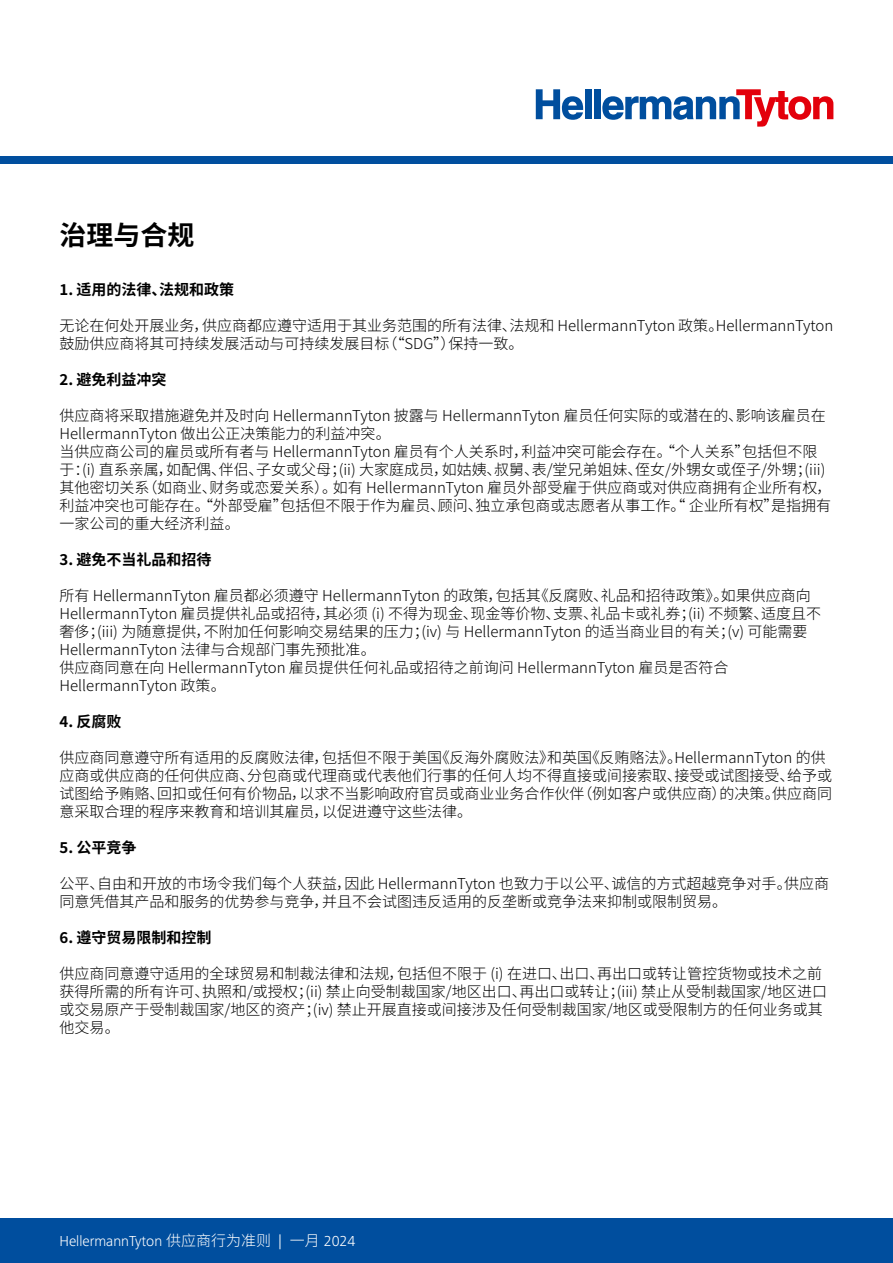
<style>
.page{position:relative;width:893px;height:1263px;background:#fff}
.page>*{position:absolute;margin:0;border:0;box-sizing:border-box;transform-origin:0 0}
.t1{font:700 27px "Source Han Sans CN";color:#000}
.t2{font:300 15px/18px "Source Han Sans CN";color:#000}
.t3{font:700 15px "Source Han Sans CN";color:#000}
.t4{font:300 15px "Frutiger Next LTW1 G";color:#fff}
.s1{font-family:"Source Han Sans CN"}
</style>
<div class="page">
<div style="left:585px;top:89px;width:6px;height:30px;background:#004e9e"></div>
<div style="left:594px;top:89px;width:7px;height:30px;background:#004e9e"></div>
<svg style="left:536px;top:89px;width:47px;height:31px"></svg>
<svg style="left:602px;top:89px;width:231px;height:38px"></svg>
<div style="left:0;top:1218px;width:893px;height:45px;background:#004e9e"></div>
<div style="left:0;top:156px;width:893px;height:8px;background:#004e9e"></div>
<h1 class="t1" style="left:60px;top:220px;width:136px">治理与合规</h1>
<p class="t3" style="left:60px;top:281px;width:176px">1. 适用的法律、法规和政策</p>
<p class="t2" style="left:60px;top:317px;width:775px">无论在何处开展业务，供应商都应遵守适用于其业务范围的所有法律、法规和 HellermannTyton 政策。HellermannTyton鼓励供应商将其可持续发展活动与可持续发展目标（“SDG”）保持一致。</p>
<p class="t3" style="left:60px;top:371px;width:109px">2. 避免利益冲突</p>
<p class="t2" style="left:60px;top:407px;width:773px">供应商将采取措施避免并及时向 HellermannTyton 披露与 HellermannTyton 雇员任何实际的或潜在的、影响该雇员在HellermannTyton 做出公正决策能力的利益冲突。<br>当供应商公司的雇员或所有者与 HellermannTyton 雇员有个人关系时，利益冲突可能会存在。“个人关系”包括但不限于：(i) 直系亲属，如配偶、伴侣、子女或父母；(ii) 大家庭成员，如姑姨、叔舅、表/堂兄弟姐妹、侄女/外甥女或侄子/外甥；(iii)其他密切关系（如商业、财务或恋爱关系）。如有 HellermannTyton 雇员外部受雇于供应商或对供应商拥有企业所有权，利益冲突也可能存在。“外部受雇”包括但不限于作为雇员、顾问、独立承包商或志愿者从事工作。“ 企业所有权”是指拥有一家公司的重大经济利益。</p>
<p class="t3" style="left:60px;top:551px;width:154px">3. 避免不当礼品和招待</p>
<p class="t2" style="left:60px;top:587px;width:763px">所有 HellermannTyton 雇员都必须遵守 HellermannTyton 的政策，包括其《反腐败、礼品和招待政策》。如果供应商向HellermannTyton 雇员提供礼品或招待，其必须 (i) 不得为现金、现金等价物、支票、礼品卡或礼券；(ii) 不频繁、适度且不奢侈；(iii) 为随意提供，不附加任何影响交易结果的压力；(iv) 与 HellermannTyton 的适当商业目的有关；(v) 可能需要HellermannTyton 法律与合规部门事先预批准。<br>供应商同意在向 HellermannTyton 雇员提供任何礼品或招待之前询问 HellermannTyton 雇员是否符合HellermannTyton 政策。</p>
<p class="t3" style="left:60px;top:713px;width:64px">4. 反腐败</p>
<p class="t2" style="left:60px;top:749px;width:774px">供应商同意遵守所有适用的反腐败法律，包括但不限于美国《反海外腐败法》和英国《反贿赂法》。HellermannTyton 的供应商或供应商的任何供应商、分包商或代理商或代表他们行事的任何人均不得直接或间接索取、接受或试图接受、给予或试图给予贿赂、回扣或任何有价物品，以求不当影响政府官员或商业业务合作伙伴（例如客户或供应商）的决策。供应商同意采取合理的程序来教育和培训其雇员，以促进遵守这些法律。</p>
<p class="t3" style="left:60px;top:839px;width:79px">5. 公平竞争</p>
<p class="t2" style="left:60px;top:875px;width:771px">公平、自由和开放的市场令我们每个人获益，因此 HellermannTyton 也致力于以公平、诚信的方式超越竞争对手。供应商同意凭借其产品和服务的优势参与竞争，并且不会试图违反适用的反垄断或竞争法来抑制或限制贸易。</p>
<p class="t3" style="left:60px;top:929px;width:154px">6. 遵守贸易限制和控制</p>
<p class="t2" style="left:60px;top:965px;width:769px">供应商同意遵守适用的全球贸易和制裁法律和法规，包括但不限于 (i) 在进口、出口、再出口或转让管控货物或技术之前获得所需的所有许可、执照和/或授权；(ii) 禁止向受制裁国家/地区出口、再出口或转让；(iii) 禁止从受制裁国家/地区进口或交易原产于受制裁国家/地区的资产；(iv) 禁止开展直接或间接涉及任何受制裁国家/地区或受限制方的任何业务或其他交易。</p>
<p class="t4" style="left:60px;top:1232px;width:297px">HellermannTyton <span class="s1">供应商行为准则</span> | <span class="s1">一月</span> 2024</p>
</div>
